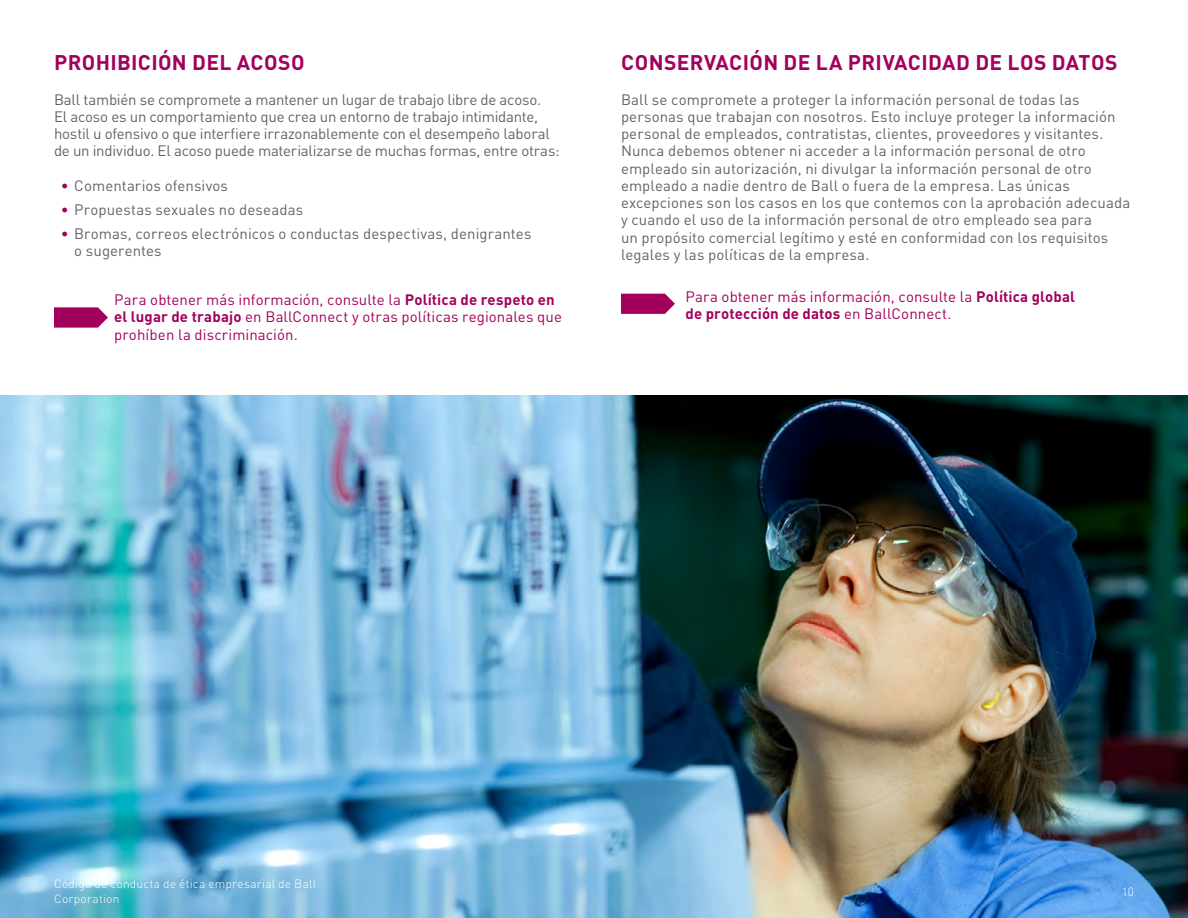
<style>
.page{position:relative;width:1188px;height:918px;background:#fff}
.page>*{position:absolute;margin:0;border:0;box-sizing:border-box;transform-origin:0 0}
.t1{font:700 21px "DIN Pro";letter-spacing:.015em;color:#a3005d}
.t2{font:15px/17.2px "DIN Pro";letter-spacing:.005em;color:#5f636a}
.t3{font:15px/17.2px "DIN Pro";letter-spacing:-.015em;color:#5f636a}
.t4{font:15px/17.2px "DIN Pro";letter-spacing:.005em;color:#a3005d}
.t5{font:300 12px/14.4px "DIN Pro";letter-spacing:.015em;color:#fff}
.s1{color:#a3005d}
.s2{font-weight:700}
</style>
<div class="page">
<svg style="left:621px;top:294px;width:54px;height:20px"></svg>
<img style="left:0;top:395px;width:1188px;height:523px">
<svg style="left:54px;top:307px;width:54px;height:21px"></svg>
<h1 class="t1" style="left:54px;top:45px;width:252px">PROHIBICIÓN DEL ACOSO</h1>
<p class="t3" style="left:54px;top:90px;width:507px">Ball también se compromete a mantener un lugar de trabajo libre de acoso.<br>El acoso es un comportamiento que crea un entorno de trabajo intimidante, hostil u ofensivo o que interfiere irrazonablemente con el desempeño laboral de un individuo. El acoso puede materializarse de muchas formas, entre otras:</p>
<p class="t2" style="left:61px;top:176px;width:169px"><span class="s1">•</span> Comentarios ofensivos</p>
<p class="t2" style="left:61px;top:200px;width:244px"><span class="s1">•</span> Propuestas sexuales no deseadas</p>
<p class="t2" style="left:74px;top:224px;width:459px;text-indent:-14px"><span class="s1">•</span> Bromas, correos electrónicos o conductas despectivas, denigrantes o sugerentes</p>
<p class="t4" style="left:114px;top:291px;width:449px">Para obtener más información, consulte la <span class="s2">Política de respeto en el lugar de trabajo</span> en BallConnect y otras políticas regionales que prohíben la discriminación.</p>
<h1 class="t1" style="left:621px;top:45px;width:498px">CONSERVACIÓN DE LA PRIVACIDAD DE LOS DATOS</h1>
<p class="t2" style="left:621px;top:90px;width:511px">Ball se compromete a proteger la información personal de todas las personas que trabajan con nosotros. Esto incluye proteger la información personal de empleados, contratistas, clientes, proveedores y visitantes.<br>Nunca debemos obtener ni acceder a la información personal de otro empleado sin autorización, ni divulgar la información personal de otro empleado a nadie dentro de Ball o fuera de la empresa. Las únicas excepciones son los casos en los que contemos con la aprobación adecuada y cuando el uso de la información personal de otro empleado sea para<br>un propósito comercial legítimo y esté en conformidad con los requisitos legales y las políticas de la empresa.</p>
<p class="t4" style="left:686px;top:287px;width:391px">Para obtener más información, consulte la <span class="s2">Política global de protección de datos</span> en BallConnect.</p>
<p class="t5" style="left:54px;top:876px;width:264px">Código de conducta de ética empresarial de Ball<br>Corporation</p>
<p class="t5" style="left:1122px;top:883px;width:14px">10</p>
</div>
